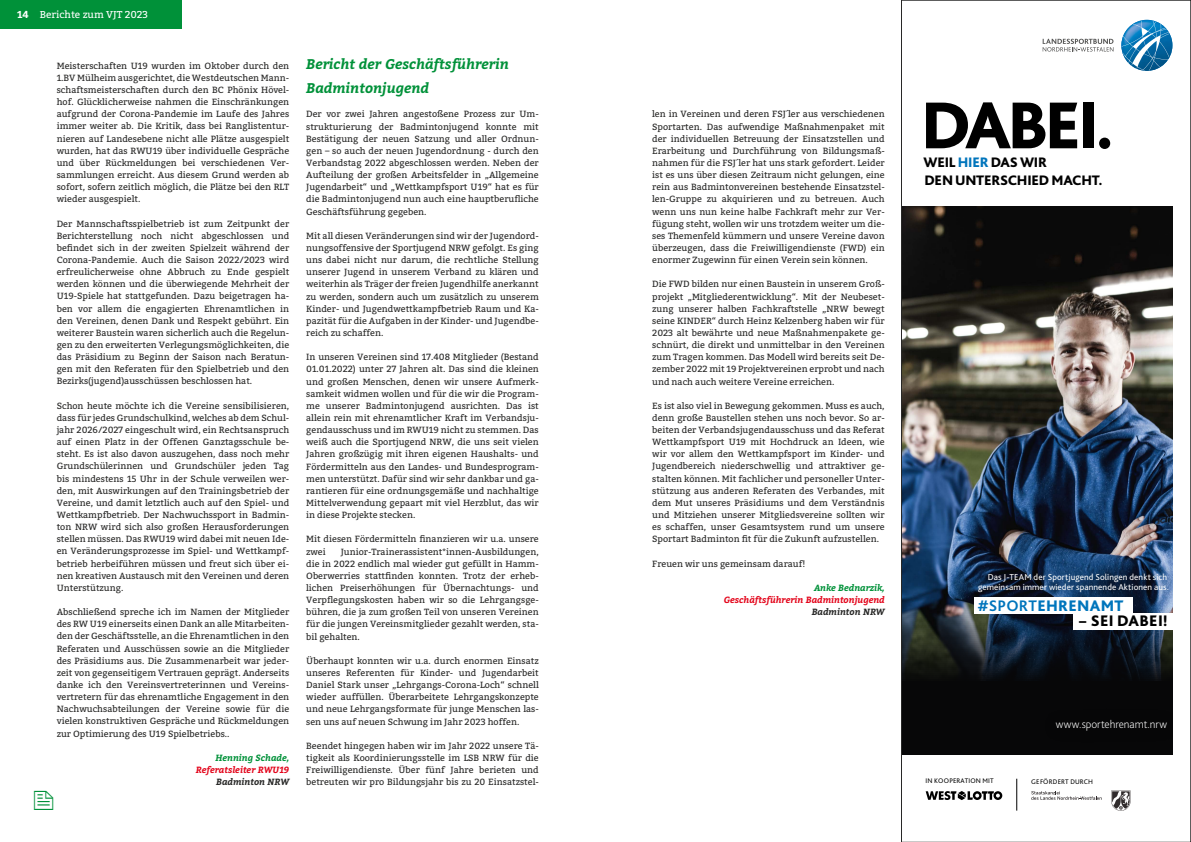
<style>
.page{position:relative;width:1191px;height:842px;background:#fff}
.page>*{position:absolute;margin:0;border:0;box-sizing:border-box;transform-origin:0 0}
.t1{font:800 69.3px "Bliss Pro";letter-spacing:-.05em;color:#000}
.t2{font:800 16px "Bliss Pro";letter-spacing:.02em;color:#0075bc}
.t3{font:800 16px "Bliss Pro";letter-spacing:.02em;color:#000}
.t4{font:800 14.4px/17.3px "Bliss Pro";letter-spacing:-.015em;color:#000}
.t5{font:italic 700 14px/24.3px "Bitter";color:#009139}
.t6{font:200 11.5px "Bliss Pro";color:#fff}
.t7{font:10px "Bitter";color:#fff}
.t8{font:9px/12.1px "Bitter";color:#282827;text-align:justify}
.t9{font:9px/10.8px "Bliss Pro";letter-spacing:.01em;color:#fff;text-align:right}
.t10{font:italic 700 9px "Bitter";color:#e3051b}
.t11{font:italic 700 9px "Bitter";color:#009139}
.t12{font:italic 700 9px "Bitter";color:#282827}
.t13{font:7px "Bliss Pro";letter-spacing:.015em;color:#000}
.s1{font-weight:700}
.s2{color:#0075bc}
</style>
<div class="page">
<div style="left:0;top:0;width:181px;height:28px;background:#009139"></div>
<div style="left:901px;top:207px;width:272px;height:547px;background:#070708"></div>
<img style="left:903px;top:207px;width:270px;height:473px">
<div style="left:956px;top:550px;width:232px;height:65px;background:#000;opacity:.75"></div>
<div style="left:974px;top:598px;width:158px;height:16px;background:#fff"></div>
<div style="left:1073px;top:613px;width:117px;height:16px;background:#fff"></div>
<svg style="left:1031px;top:791px;width:70px;height:9px"></svg>
<svg style="left:1111px;top:790px;width:19px;height:21px"></svg>
<svg style="left:925px;top:791px;width:77px;height:9px"></svg>
<hr style="left:1016px;top:779px;width:1px;height:32px;background:#000">
<div style="left:1173px;top:193px;width:17px;height:595px;background:#fff"></div>
<svg style="left:1042px;top:39px;width:71px;height:13px"></svg>
<svg style="left:1121px;top:20px;width:51px;height:51px"></svg>
<p class="t7" style="left:17px;top:8px;width:132px"><span class="s1">14</span> Berichte zum VJT 2023</p>
<p class="t8" style="left:57px;top:60px;width:234px">Meisterschaften U19 wurden im Oktober durch den 1.BV Mülheim ausgerichtet, die Westdeutschen Mann&shy;schaftsmeisterschaften durch den BC Phönix Hövel&shy;hof. Glücklicherweise nahmen die Einschränkungen aufgrund der Corona-Pandemie im Laufe des Jahres immer weiter ab. Die Kritik, dass bei Ranglistentur&shy;nieren auf Landesebene nicht alle Plätze ausgespielt wurden, hat das RWU19 über individuelle Gespräche und über Rückmeldungen bei verschiedenen Ver&shy;sammlungen erreicht. Aus diesem Grund werden ab sofort, sofern zeitlich möglich, die Plätze bei den RLT wieder ausgespielt.</p>
<p class="t8" style="left:57px;top:217px;width:234px">Der Mannschaftsspielbetrieb ist zum Zeitpunkt der Berichterstellung noch nicht abgeschlossen und befindet sich in der zweiten Spielzeit während der Corona-Pandemie. Auch die Saison 2022/2023 wird erfreulicherweise ohne Abbruch zu Ende gespielt werden können und die überwiegende Mehrheit der U19-Spiele hat stattgefunden. Dazu beigetragen ha&shy;ben vor allem die engagierten Ehrenamtlichen in den Vereinen, denen Dank und Respekt gebührt. Ein weiterer Baustein waren sicherlich auch die Regelun&shy;gen zu den erweiterten Verlegungsmöglichkeiten, die das Präsidium zu Beginn der Saison nach Beratun&shy;gen mit den Referaten für den Spielbetrieb und den Bezirks(jugend)ausschüssen beschlossen hat.</p>
<p class="t8" style="left:57px;top:400px;width:234px">Schon heute möchte ich die Vereine sensibilisieren, dass für jedes Grundschulkind, welches ab dem Schul&shy;jahr 2026/2027 eingeschult wird, ein Rechtsanspruch auf einen Platz in der Offenen Ganztagsschule be&shy;steht. Es ist also davon auszugehen, dass noch mehr Grundschülerinnen und Grundschüler jeden Tag bis mindestens 15 Uhr in der Schule verweilen wer&shy;den, mit Auswirkungen auf den Trainingsbetrieb der Vereine, und damit letztlich auch auf den Spiel- und Wettkampfbetrieb. Der Nachwuchssport in Badmin&shy;ton NRW wird sich also großen Herausforderungen stellen müssen. Das RWU19 wird dabei mit neuen Ide&shy;en Veränderungsprozesse im Spiel- und Wettkampf&shy;betrieb herbeiführen müssen und freut sich über ei&shy;nen kreativen Austausch mit den Vereinen und deren Unterstützung.</p>
<p class="t8" style="left:57px;top:606px;width:234px">Abschließend spreche ich im Namen der Mitglieder des RW U19 einerseits einen Dank an alle Mitarbeiten&shy;den der Geschäftsstelle, an die Ehrenamtlichen in den Referaten und Ausschüssen sowie an die Mitglieder des Präsidiums aus. Die Zusammenarbeit war jeder&shy;zeit von gegenseitigem Vertrauen geprägt. Anderseits danke ich den Vereinsvertreterinnen und Vereins&shy;vertretern für das ehrenamtliche Engagement in den Nachwuchsabteilungen der Vereine sowie für die vielen konstruktiven Gespräche und Rückmeldungen zur Optimierung des U19 Spielbetriebs..</p>
<p class="t11" style="left:215px;top:752px;width:75px">Henning Schade,</p>
<p class="t10" style="left:196px;top:764px;width:95px">Referatsleiter RWU19</p>
<p class="t12" style="left:216px;top:776px;width:75px">Badminton NRW</p>
<h3 class="t5" style="left:306px;top:52px;width:204px">Bericht der Geschäftsführerin<br>Badmintonjugend</h3>
<p class="t8" style="left:306px;top:108px;width:234px">Der vor zwei Jahren angestoßene Prozess zur Um&shy;strukturierung der Badmintonjugend konnte mit Bestätigung der neuen Satzung und aller Ordnun&shy;gen – so auch der neuen Jugendordnung - durch den Verbandstag 2022 abgeschlossen werden. Neben der Aufteilung der großen Arbeitsfelder in „Allgemeine Jugendarbeit“ und „Wettkampfsport U19“ hat es für die Badmintonjugend nun auch eine hauptberufliche Geschäftsführung gegeben.</p>
<p class="t8" style="left:306px;top:230px;width:234px">Mit all diesen Veränderungen sind wir der Jugendord&shy;nungsoffensive der Sportjugend NRW gefolgt. Es ging uns dabei nicht nur darum, die rechtliche Stellung unserer Jugend in unserem Verband zu klären und weiterhin als Träger der freien Jugendhilfe anerkannt zu werden, sondern auch um zusätzlich zu unserem Kinder- und Jugendwettkampfbetrieb Raum und Ka&shy;pazität für die Aufgaben in der Kinder- und Jugendbe&shy;reich zu schaffen.</p>
<p class="t8" style="left:306px;top:351px;width:234px">In unseren Vereinen sind 17.408 Mitglieder (Bestand 01.01.2022) unter 27 Jahren alt. Das sind die kleinen und großen Menschen, denen wir unsere Aufmerk&shy;samkeit widmen wollen und für die wir die Program&shy;me unserer Badmintonjugend ausrichten. Das ist allein rein mit ehrenamtlicher Kraft im Verbandsju&shy;gendausschuss und im RWU19 nicht zu stemmen. Das weiß auch die Sportjugend NRW, die uns seit vielen Jahren großzügig mit ihren eigenen Haushalts- und Fördermitteln aus den Landes- und Bundesprogram&shy;men unterstützt. Dafür sind wir sehr dankbar und ga&shy;rantieren für eine ordnungsgemäße und nachhaltige Mittelverwendung gepaart mit viel Herzblut, das wir in diese Projekte stecken.</p>
<p class="t8" style="left:306px;top:533px;width:234px">Mit diesen Fördermitteln finanzieren wir u.a. unsere zwei</p>
<p class="t8" style="left:306px;top:545px;width:234px;text-indent:34px">Junior-Trainerassistent*innen-Ausbildungen, die in 2022 endlich mal wieder gut gefüllt in Hamm-Oberwerries stattfinden konnten. Trotz der erheb&shy;lichen Preiserhöhungen für Übernachtungs- und Verpflegungskosten haben wir so die Lehrgangsge&shy;bühren, die ja zum großen Teil von unseren Vereinen für die jungen Vereinsmitglieder gezahlt werden, sta&shy;bil gehalten.</p>
<p class="t8" style="left:306px;top:655px;width:234px">Überhaupt konnten wir u.a. durch enormen Einsatz unseres Referenten für Kinder- und Jugendarbeit Daniel Stark unser „Lehrgangs-Corona-Loch“ schnell wieder auffüllen. Überarbeitete Lehrgangskonzepte und neue Lehrgangsformate für junge Menschen las&shy;sen uns auf neuen Schwung im Jahr 2023 hoffen.</p>
<p class="t8" style="left:306px;top:740px;width:234px">Beendet hingegen haben wir im Jahr 2022 unsere Tä&shy;tigkeit als Koordinierungsstelle im LSB NRW für die Freiwilligendienste. Über fünf Jahre berieten und betreuten wir pro Bildungsjahr bis zu 20 Einsatzstel-</p>
<p class="t8" style="left:652px;top:108px;width:234px">len in Vereinen und deren FSJ´ler aus verschiedenen Sportarten. Das aufwendige Maßnahmenpaket mit der individuellen Betreuung der Einsatzstellen und Erarbeitung und Durchführung von Bildungsmaß&shy;nahmen für die FSJ´ler hat uns stark gefordert. Leider ist es uns über diesen Zeitraum nicht gelungen, eine rein aus Badmintonvereinen bestehende Einsatzstel&shy;len-Gruppe zu akquirieren und zu betreuen. Auch wenn uns nun keine halbe Fachkraft mehr zur Ver&shy;fügung steht, wollen wir uns trotzdem weiter um die&shy;ses Themenfeld kümmern und unsere Vereine davon überzeugen, dass die Freiwilligendienste (FWD) ein enormer Zugewinn für einen Verein sein können.</p>
<p class="t8" style="left:652px;top:278px;width:234px">Die FWD bilden nur einen Baustein in unserem Groß&shy;projekt „Mitgliederentwicklung“. Mit der Neubeset&shy;zung unserer halben Fachkraftstelle „NRW bewegt seine KINDER“ durch Heinz Kelzenberg haben wir für 2023 alt bewährte und neue Maßnahmenpakete ge&shy;schnürt, die direkt und unmittelbar in den Vereinen zum Tragen kommen. Das Modell wird bereits seit De&shy;zember 2022 mit 19 Projektvereinen erprobt und nach und nach auch weitere Vereine erreichen.</p>
<p class="t8" style="left:652px;top:400px;width:234px">Es ist also viel in Bewegung gekommen. Muss es auch, denn große Baustellen stehen uns noch bevor. So ar&shy;beiten der Verbandsjugendausschuss und das Referat Wettkampfsport U19 mit Hochdruck an Ideen, wie wir vor allem den Wettkampfsport im Kinder- und Jugendbereich niederschwellig und attraktiver ge&shy;stalten können. Mit fachlicher und personeller Unter&shy;stützung aus anderen Referaten des Verbandes, mit dem Mut unseres Präsidiums und dem Verständnis und Mitziehen unserer Mitgliedsvereine sollten wir es schaffen, unser Gesamtsystem rund um unsere Sportart Badminton fit für die Zukunft aufzustellen.</p>
<p class="t8" style="left:652px;top:557px;width:155px">Freuen wir uns gemeinsam darauf!</p>
<p class="t11" style="left:814px;top:582px;width:72px">Anke Bednarzik,</p>
<p class="t10" style="left:723px;top:594px;width:162px">Geschäftsführerin Badmintonjugend</p>
<p class="t12" style="left:811px;top:606px;width:75px">Badminton NRW</p>
<h1 class="t1" style="left:920px;top:82px;width:195px">DABEI.</h1>
<h3 class="t4" style="left:923px;top:154px;width:181px">WEIL <span class="s2">HIER</span> DAS WIR<br>DEN UNTERSCHIED MACHT.</h3>
<p class="t9" style="left:978px;top:571px;width:192px">Das J-TEAM der Sportjugend Solingen denkt sich gemeinsam immer wieder spannende Aktionen aus.</p>
<h2 class="t2" style="left:977px;top:596px;width:147px"><span class="s1">#SPORT</span>EHRENAMT</h2>
<h2 class="t3" style="left:1079px;top:611px;width:90px">– SEI DABEI!</h2>
<p class="t6" style="left:1056px;top:717px;width:113px">www.sportehrenamt.nrw</p>
<p class="t13" style="left:925px;top:777px;width:70px">IN KOOPERATION MIT</p>
<p class="t13" style="left:1031px;top:777px;width:63px">GEFÖRDERT DURCH</p>
</div>
